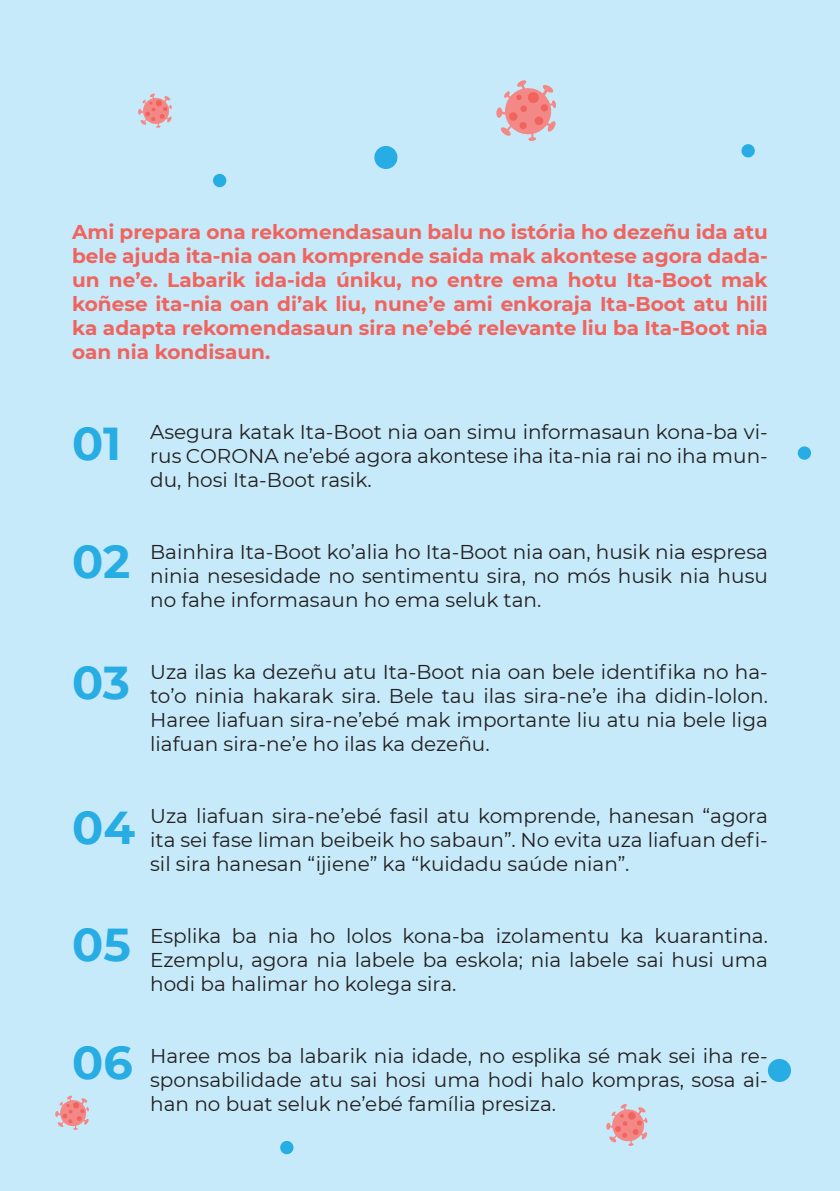
<style>
.page{position:relative;width:840px;height:1191px;background:#fff}
.page>*{position:absolute;margin:0;border:0;box-sizing:border-box;transform-origin:0 0}
.t1{font:700 46px "Montserrat";letter-spacing:-.005em;color:#27ade3}
.t2{font:20px/24px "Montserrat";color:#231f20;text-align:justify}
.t3{font:700 20px/24px "Montserrat";color:#f1635d;text-align:justify}
</style>
<div class="page">
<div style="left:0;top:0;width:839px;height:1191px;background:#c6eafa"></div>
<svg style="left:138px;top:93px;width:34px;height:35px"></svg>
<svg style="left:496px;top:80px;width:60px;height:61px"></svg>
<svg style="left:606px;top:1104px;width:41px;height:42px"></svg>
<div style="left:632px;top:1128px;width:6px;height:7px;background:#f1635d;border-radius:2px"></div>
<div style="left:374px;top:146px;width:23px;height:23px;background:#27ade3;border-radius:50%"></div>
<div style="left:767px;top:1059px;width:23px;height:23px;background:#27ade3;border-radius:50%"></div>
<div style="left:280px;top:1141px;width:13px;height:13px;background:#27ade3;border-radius:50%"></div>
<div style="left:741px;top:144px;width:13px;height:13px;background:#27ade3;border-radius:50%"></div>
<div style="left:797px;top:446px;width:13px;height:14px;background:#27ade3;border-radius:50%"></div>
<div style="left:213px;top:174px;width:13px;height:13px;background:#27ade3;border-radius:50%"></div>
<svg style="left:55px;top:1095px;width:34px;height:35px"></svg>
<p class="t3" style="left:72px;top:219px;width:697px">Ami prepara ona rekomendasaun balu no istória ho dezeñu ida atu bele ajuda ita-nia oan komprende saida mak akontese agora dada&shy;un ne’e. Labarik ida-ida úniku, no entre ema hotu Ita-Boot mak koñese ita-nia oan di’ak liu, nune’e ami enkoraja Ita-Boot atu hili ka adapta rekomendasaun sira ne’ebé relevante liu ba Ita-Boot nia oan nia kondisaun.</p>
<h1 class="t1" style="left:72px;top:411px;width:50px">01</h1>
<p class="t2" style="left:150px;top:419px;width:619px">Asegura katak Ita-Boot nia oan simu informasaun kona-ba vi&shy;rus CORONA ne’ebé agora akontese iha ita-nia rai no iha mun&shy;du, hosi Ita-Boot rasik.</p>
<h1 class="t1" style="left:72px;top:529px;width:60px">02</h1>
<p class="t2" style="left:150px;top:539px;width:619px">Bainhira Ita-Boot ko’alia ho Ita-Boot nia oan, husik nia espresa ninia nesesidade no sentimentu sira, no mós husik nia husu no fahe informasaun ho ema seluk tan.</p>
<h1 class="t1" style="left:72px;top:649px;width:60px">03</h1>
<p class="t2" style="left:150px;top:659px;width:619px">Uza ilas ka dezeñu atu Ita-Boot nia oan bele identifika no ha&shy;to’o ninia hakarak sira. Bele tau ilas sira-ne’e iha didin-lolon.<br>Haree liafuan sira-ne’ebé mak importante liu atu nia bele liga liafuan sira-ne’e ho ilas ka dezeñu.</p>
<h1 class="t1" style="left:72px;top:794px;width:64px">04</h1>
<p class="t2" style="left:150px;top:803px;width:619px">Uza liafuan sira-ne’ebé fasil atu komprende, hanesan “agora ita sei fase liman beibeik ho sabaun”. No evita uza liafuan defi&shy;sil sira hanesan “ijiene” ka “kuidadu saúde nian”.</p>
<h1 class="t1" style="left:72px;top:911px;width:60px">05</h1>
<p class="t2" style="left:150px;top:923px;width:619px">Esplika ba nia ho lolos kona-ba izolamentu ka kuarantina.<br>Ezemplu, agora nia labele ba eskola; nia labele sai husi uma hodi ba halimar ho kolega sira.</p>
<h1 class="t1" style="left:72px;top:1029px;width:62px">06</h1>
<p class="t2" style="left:150px;top:1043px;width:619px">Haree mos ba labarik nia idade, no esplika sé mak sei iha re&shy;sponsabilidade atu sai hosi uma hodi halo kompras, sosa ai&shy;han no buat seluk ne’ebé família presiza.</p>
</div>
